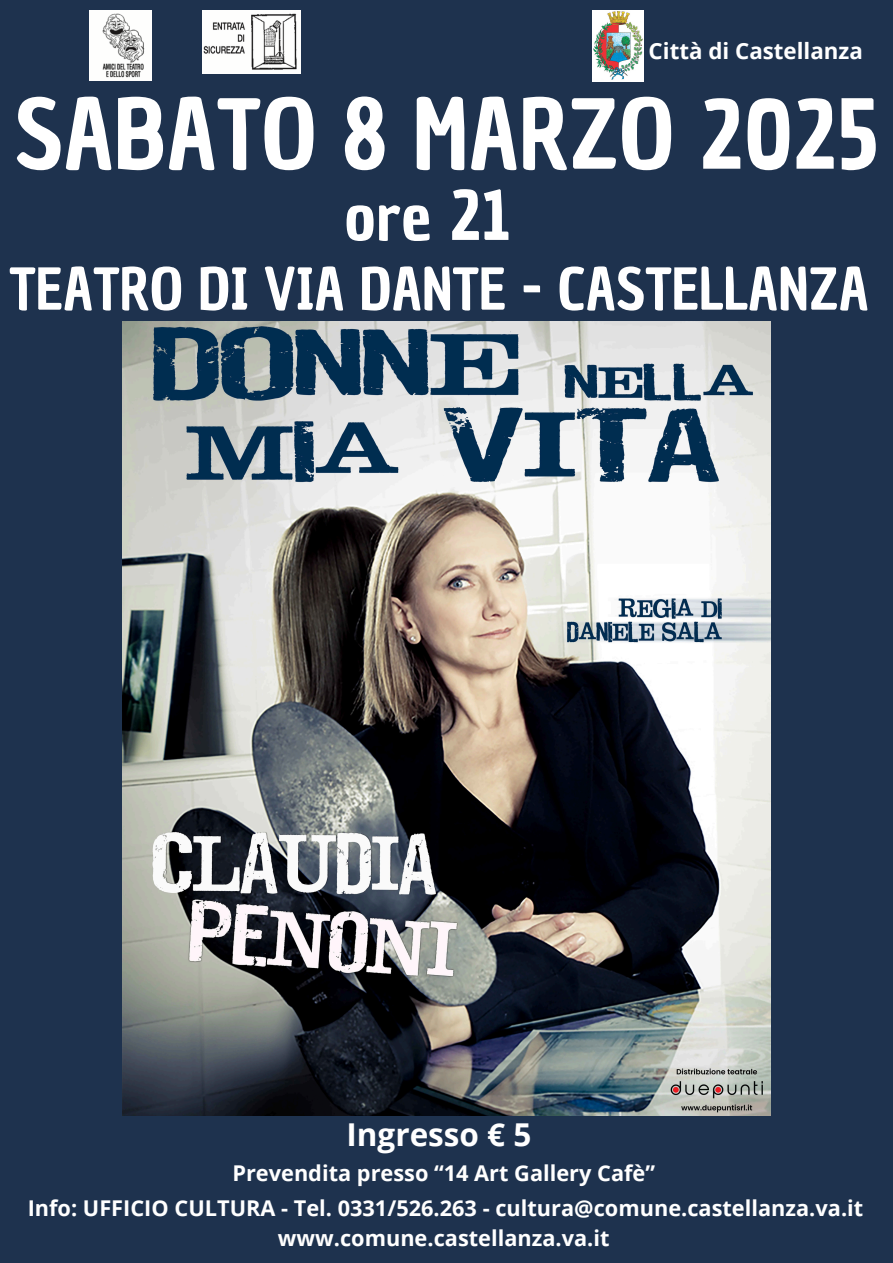
<style>
.page{position:relative;width:893px;height:1263px;background:#1e324e}
.page>*{position:absolute;margin:0;border:0;box-sizing:border-box;transform-origin:0 0}
.t1{font:93.75px "Chau Philomene One";color:#fff}
.t2{font:67.5px "Chau Philomene One";color:#fff}
.t3{font:56.25px "Chau Philomene One";color:#fff}
.t4{font:700 31.5px "Open Sans";color:#fff}
.t5{font:700 22.35px "Open Sans";color:#fff}
.t6{font:700 21.75px "Open Sans";color:#fff}
</style>
<div class="page">
<img style="left:123px;top:322px;width:647px;height:793px">
<img style="left:202px;top:10px;width:99px;height:64px">
<img style="left:89px;top:10px;width:63px;height:70px">
<img style="left:593px;top:10px;width:51px;height:72px">
<p class="t5" style="left:648px;top:35px;width:216px">Città di Castellanza</p>
<p class="t1" style="left:14px;top:72px;width:866px">SABATO 8 MARZO 2025</p>
<p class="t2" style="left:344px;top:170px;width:167px">ore 21</p>
<h3 class="t3" style="left:9px;top:252px;width:861px">TEATRO DI VIA DANTE - CASTELLANZA</h3>
<h2 class="t4" style="left:346px;top:1112px;width:186px">Ingresso € 5</h2>
<h1 class="t6" style="left:232px;top:1158px;width:424px">Prevendita presso “14 Art Gallery Cafè”</h1>
<p class="t6" style="left:28px;top:1193px;width:837px">Info: UFFICIO CULTURA - Tel. 0331/526.263 - cultura@comune.castellanza.va.it</p>
<p class="t6" style="left:278px;top:1223px;width:333px">www.comune.castellanza.va.it</p>
</div>
